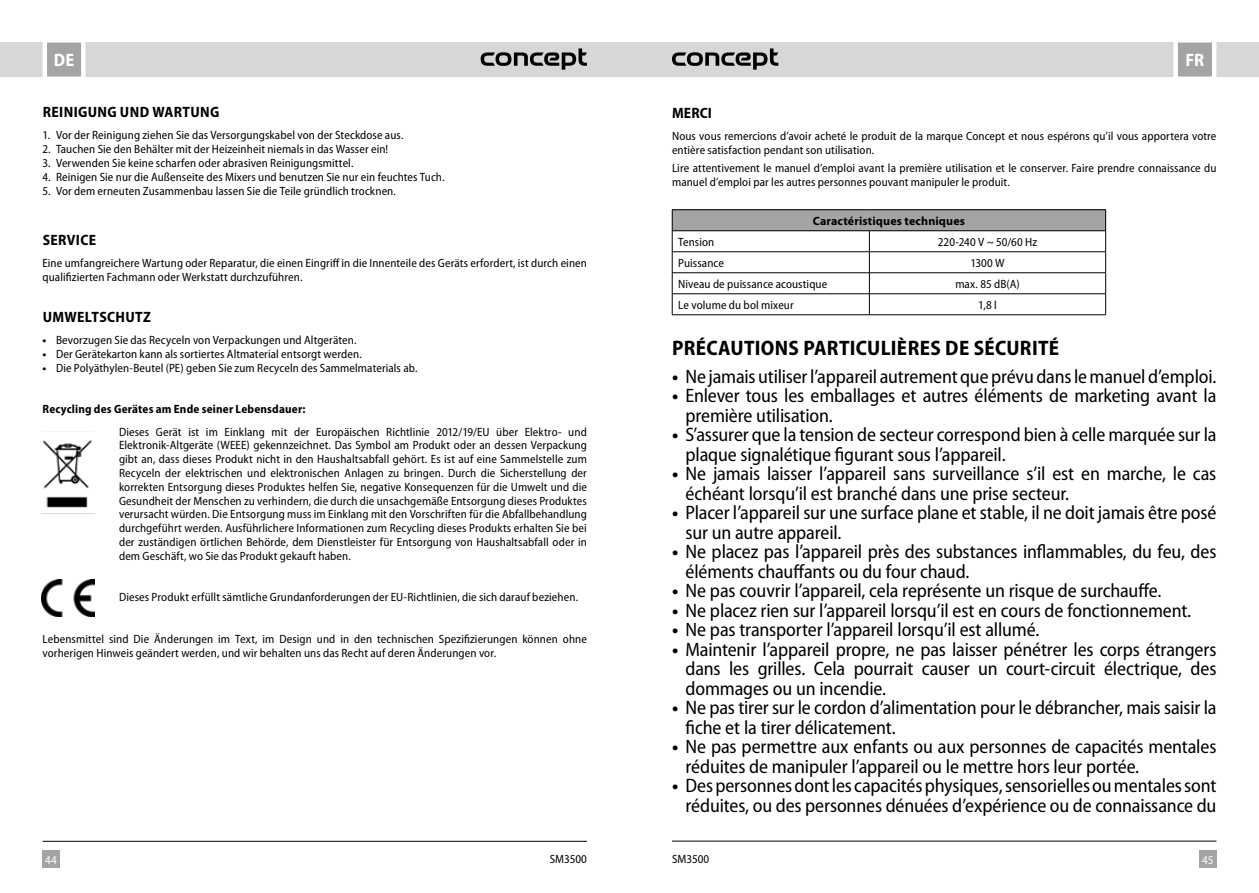
<style>
.page{position:relative;width:1259px;height:893px;background:#fff}
.page>*{position:absolute;margin:0;border:0;box-sizing:border-box;transform-origin:0 0}
.t1{font:700 semi-condensed 21px "Myriad Pro";letter-spacing:.015em;color:#000}
.t2{font:semi-condensed 19.5px/19.5px "Myriad Pro";letter-spacing:-.01em;color:#000}
.t3{font:700 semi-condensed 18px "Myriad Pro";color:#fff}
.t4{font:700 semi-condensed 15px "Myriad Pro";letter-spacing:.025em;color:#000}
.t5{font:semi-condensed 12px/13.8px "Myriad Pro";letter-spacing:.01em;color:#000}
.t6{font:700 semi-condensed 12px "Myriad Pro";letter-spacing:.015em;color:#000}
.t7{font:700 12px "Myriad Pro";letter-spacing:.01em;color:#000}
.t8{font:semi-condensed 12px "Myriad Pro";color:#fff}
.s1{font-weight:700}
</style>
<div class="page">
<div style="left:629px;top:43px;width:630px;height:34px;background:#d7d7d7"></div>
<div style="left:1199px;top:850px;width:17px;height:17px;background:#a4a4a4"></div>
<svg style="left:1171px;top:42px;width:47px;height:35px"></svg>
<hr style="left:672px;top:841px;width:544px;height:1px;background:#000">
<svg style="left:672px;top:48px;width:106px;height:22px"></svg>
<div style="left:0;top:43px;width:629px;height:34px;background:#d7d7d7"></div>
<div style="left:43px;top:850px;width:17px;height:17px;background:#a4a4a4"></div>
<svg style="left:40px;top:42px;width:48px;height:35px"></svg>
<hr style="left:43px;top:841px;width:544px;height:1px;background:#000">
<svg style="left:480px;top:48px;width:107px;height:22px"></svg>
<img style="left:43px;top:440px;width:49px;height:68px">
<img style="left:41px;top:579px;width:54px;height:37px">
<div style="left:672px;top:210px;width:433px;height:21px;background:#a4a4a4"></div>
<hr style="left:672px;top:209px;width:197px;height:1px;background:#000">
<hr style="left:869px;top:209px;width:237px;height:1px;background:#000">
<hr style="left:672px;top:230px;width:197px;height:1px;background:#000">
<hr style="left:869px;top:230px;width:237px;height:1px;background:#000">
<hr style="left:672px;top:251px;width:197px;height:1px;background:#000">
<hr style="left:869px;top:251px;width:237px;height:1px;background:#000">
<hr style="left:672px;top:272px;width:197px;height:1px;background:#000">
<hr style="left:869px;top:272px;width:237px;height:1px;background:#000">
<hr style="left:672px;top:293px;width:197px;height:1px;background:#000">
<svg style="left:672px;top:210px;width:1px;height:104px"></svg>
<hr style="left:869px;top:293px;width:237px;height:1px;background:#000">
<svg style="left:869px;top:231px;width:1px;height:83px"></svg>
<svg style="left:1105px;top:210px;width:1px;height:104px"></svg>
<hr style="left:672px;top:314px;width:197px;height:1px;background:#000">
<hr style="left:869px;top:314px;width:237px;height:1px;background:#000">
<h3 class="t3" style="left:54px;top:48px;width:22px">DE</h3>
<h3 class="t3" style="left:1185px;top:48px;width:20px">FR</h3>
<p class="t4" style="left:43px;top:102px;width:178px">REINIGUNG UND WARTUNG</p>
<p class="t5" style="left:43px;top:128px;width:362px">1. Vor der Reinigung ziehen Sie das Versorgungskabel von der Steckdose aus.</p>
<p class="t5" style="left:43px;top:142px;width:347px">2. Tauchen Sie den Behälter mit der Heizeinheit niemals in das Wasser ein!</p>
<p class="t5" style="left:43px;top:156px;width:312px">3. Verwenden Sie keine scharfen oder abrasiven Reinigungsmittel.</p>
<p class="t5" style="left:43px;top:170px;width:403px">4. Reinigen Sie nur die Außenseite des Mixers und benutzen Sie nur ein feuchtes Tuch.</p>
<p class="t5" style="left:43px;top:184px;width:355px">5. Vor dem erneuten Zusammenbau lassen Sie die Teile gründlich trocknen.</p>
<p class="t4" style="left:43px;top:230px;width:55px">SERVICE</p>
<p class="t5" style="left:43px;top:256px;width:546px">Eine umfangreichere Wartung oder Reparatur, die einen Eingriff in die Innenteile des Geräts erfordert, ist durch einen qualifizierten Fachmann oder Werkstatt durchzuführen.</p>
<p class="t4" style="left:43px;top:307px;width:110px">UMWELTSCHUTZ</p>
<p class="t5" style="left:43px;top:333px;width:315px"><span class="s1">•</span> Bevorzugen Sie das Recyceln von Verpackungen und Altgeräten.</p>
<p class="t5" style="left:43px;top:347px;width:321px"><span class="s1">•</span> Der Gerätekarton kann als sortiertes Altmaterial entsorgt werden.</p>
<p class="t5" style="left:43px;top:361px;width:376px"><span class="s1">•</span> Die Polyäthylen-Beutel (PE) geben Sie zum Recyceln des Sammelmaterials ab.</p>
<p class="t6" style="left:43px;top:402px;width:264px">Recycling des Gerätes am Ende seiner Lebensdauer:</p>
<p class="t5" style="left:119px;top:425px;width:469px;text-align:justify">Dieses Gerät ist im Einklang mit der Europäischen Richtlinie 2012/19/EU über Elektro- und Elektronik-Altgeräte (WEEE) gekennzeichnet. Das Symbol am Produkt oder an dessen Verpackung gibt an, dass dieses Produkt nicht in den Haushaltsabfall gehört. Es ist auf eine Sammelstelle zum Recyceln der elektrischen und elektronischen Anlagen zu bringen. Durch die Sicherstellung der korrekten Entsorgung dieses Produktes helfen Sie, negative Konsequenzen für die Umwelt und die Gesundheit der Menschen zu verhindern, die durch die unsachgemäße Entsorgung dieses Produktes verursacht würden. Die Entsorgung muss im Einklang mit den Vorschriften für die Abfallbehandlung durchgeführt werden. Ausführlichere Informationen zum Recycling dieses Produkts erhalten Sie bei der zuständigen örtlichen Behörde, dem Dienstleister für Entsorgung von Haushaltsabfall oder in dem Geschäft, wo Sie das Produkt gekauft haben.</p>
<p class="t5" style="left:119px;top:590px;width:460px">Dieses Produkt erfüllt sämtliche Grundanforderungen der EU-Richtlinien, die sich darauf beziehen.</p>
<p class="t5" style="left:43px;top:632px;width:546px">Lebensmittel sind Die Änderungen im Text, im Design und in den technischen Spezifizierungen können ohne vorherigen Hinweis geändert werden, und wir behalten uns das Recht auf deren Änderungen vor.</p>
<p class="t4" style="left:672px;top:103px;width:41px">MERCI</p>
<p class="t5" style="left:672px;top:129px;width:546px">Nous vous remercions d’avoir acheté le produit de la marque Concept et nous espérons qu’il vous apportera votre entière satisfaction pendant son utilisation.</p>
<p class="t5" style="left:672px;top:161px;width:546px">Lire attentivement le manuel d’emploi avant la première utilisation et le conserver. Faire prendre connaissance du manuel d’emploi par les autres personnes pouvant manipuler le produit.</p>
<p class="t7" style="left:813px;top:213px;width:154px">Caractéristiques techniques</p>
<p class="t5" style="left:678px;top:235px;width:38px">Tension</p>
<p class="t5" style="left:938px;top:235px;width:101px">220-240 V ~ 50/60 Hz</p>
<p class="t5" style="left:678px;top:256px;width:47px">Puissance</p>
<p class="t5" style="left:970px;top:256px;width:36px">1300 W</p>
<p class="t5" style="left:678px;top:277px;width:151px">Niveau de puissance acoustique</p>
<p class="t5" style="left:955px;top:277px;width:66px">max. 85 dB(A)</p>
<p class="t5" style="left:678px;top:298px;width:117px">Le volume du bol mixeur</p>
<p class="t5" style="left:978px;top:298px;width:20px">1,8 l</p>
<h1 class="t1" style="left:672px;top:334px;width:388px">PRÉCAUTIONS PARTICULIÈRES DE SÉCURITÉ</h1>
<h2 class="t2" style="left:672px;top:366px;width:546px"><span class="s1">•</span> Ne jamais utiliser l’appareil autrement que prévu dans le manuel d’emploi.</h2>
<h2 class="t2" style="left:685px;top:386px;width:532px;text-indent:-13px"><span class="s1">•</span> Enlever tous les emballages et autres éléments de marketing avant la première utilisation.</h2>
<h2 class="t2" style="left:685px;top:425px;width:532px;text-indent:-13px"><span class="s1">•</span> S’assurer que la tension de secteur correspond bien à celle marquée sur la plaque signalétique figurant sous l’appareil.</h2>
<h2 class="t2" style="left:685px;top:464px;width:532px;text-indent:-13px"><span class="s1">•</span> Ne jamais laisser l’appareil sans surveillance s’il est en marche, le cas échéant lorsqu’il est branché dans une prise secteur.</h2>
<h2 class="t2" style="left:685px;top:503px;width:532px;text-indent:-13px"><span class="s1">•</span> Placer l’appareil sur une surface plane et stable, il ne doit jamais être posé sur un autre appareil.</h2>
<h2 class="t2" style="left:685px;top:542px;width:532px;text-indent:-13px"><span class="s1">•</span> Ne placez pas l’appareil près des substances inflammables, du feu, des éléments chauffants ou du four chaud.</h2>
<h2 class="t2" style="left:672px;top:581px;width:491px"><span class="s1">•</span> Ne pas couvrir l’appareil, cela représente un risque de surchauffe.</h2>
<h2 class="t2" style="left:672px;top:600px;width:521px"><span class="s1">•</span> Ne placez rien sur l’appareil lorsqu’il est en cours de fonctionnement.</h2>
<h2 class="t2" style="left:672px;top:620px;width:369px"><span class="s1">•</span> Ne pas transporter l’appareil lorsqu’il est allumé.</h2>
<h2 class="t2" style="left:685px;top:639px;width:532px;text-align:justify;text-indent:-13px"><span class="s1">•</span> Maintenir l’appareil propre, ne pas laisser pénétrer les corps étrangers dans les grilles. Cela pourrait causer un court-circuit électrique, des dommages ou un incendie.</h2>
<h2 class="t2" style="left:685px;top:698px;width:532px;text-indent:-13px"><span class="s1">•</span> Ne pas tirer sur le cordon d’alimentation pour le débrancher, mais saisir la fiche et la tirer délicatement.</h2>
<h2 class="t2" style="left:685px;top:737px;width:532px;text-indent:-13px"><span class="s1">•</span> Ne pas permettre aux enfants ou aux personnes de capacités mentales réduites de manipuler l’appareil ou le mettre hors leur portée.</h2>
<h2 class="t2" style="left:672px;top:776px;width:546px;text-align:right"><span class="s1">•</span> Des personnes dont les capacités physiques, sensorielles ou mentales sont réduites, ou des personnes dénuées d’expérience ou de connaissance du</h2>
<p class="t8" style="left:45px;top:852px;width:13px">44</p>
<p class="t5" style="left:550px;top:851px;width:39px">SM3500</p>
<p class="t5" style="left:672px;top:851px;width:39px">SM3500</p>
<p class="t8" style="left:1202px;top:852px;width:13px">45</p>
</div>
